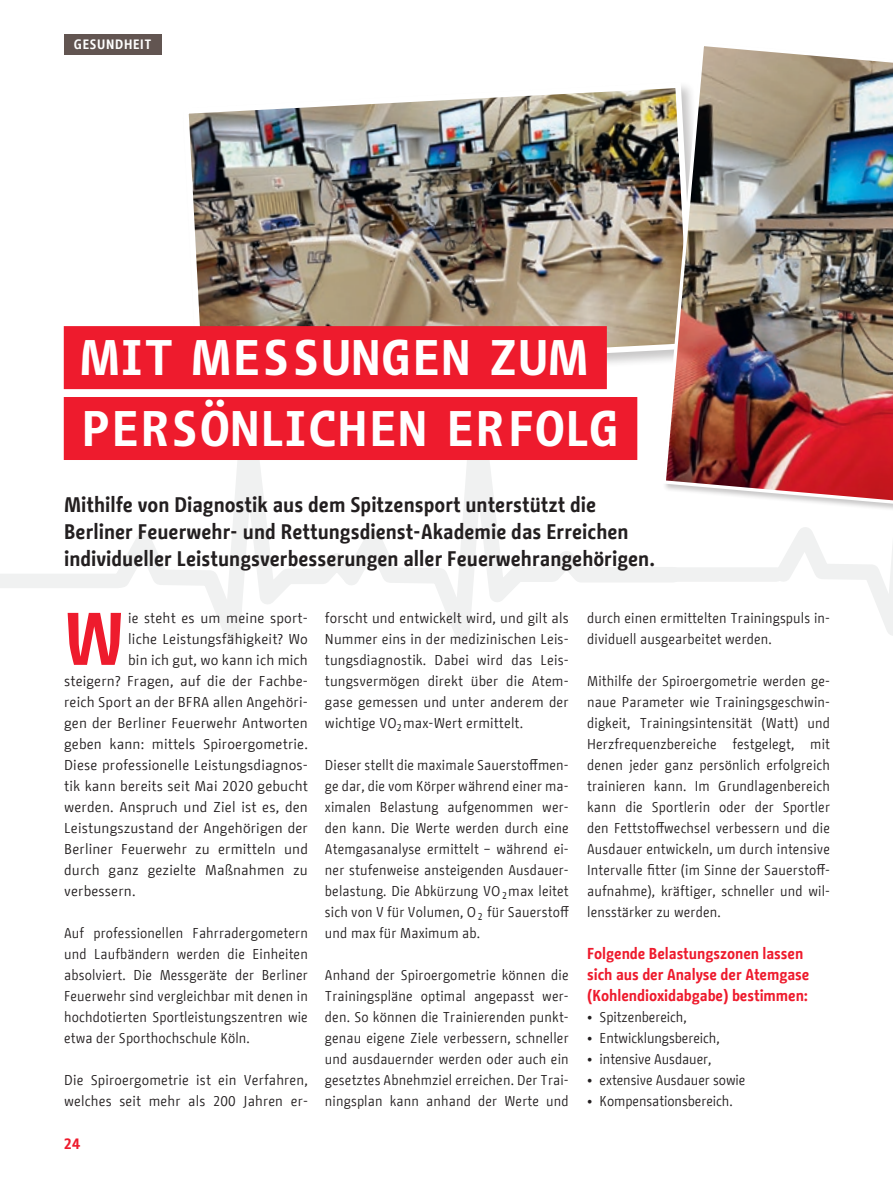
<style>
.page{position:relative;width:893px;height:1191px;background:#fff}
.page>*{position:absolute;margin:0;border:0;box-sizing:border-box;transform-origin:0 0}
.BFW_Fließtext_Initia{font:700 74.25px "BMF Change";color:#ee1b2d}
.BFW_Headline_hinterl{font:700 49.95px "BMF Change Letter";letter-spacing:.05em;color:#fff}
.BMF_Vorspann{font:700 21px/27px "BMF Change";color:#231f20}
.BFW_Zwischentitel{font:700 15.75px/21px "BMF Change";letter-spacing:-.005em;color:#ee1b2d}
.t1{font:700 15px "BMF Change Letter";color:#ee1b2d}
.BFW_Fließtext{font:14.25px/21px "BMF Change";letter-spacing:.01em;color:#231f20;text-align:justify}
.BFW_Fließtext_Initia-2{font:14.25px "BMF Change";letter-spacing:.01em;color:#231f20}
.Kopfzeile{font:700 13.5px "BMF Change";letter-spacing:.05em;color:#fff}
</style>
<div class="page">
<svg style="left:101px;top:389px;width:229px;height:253px"></svg>
<svg style="left:776px;top:527px;width:117px;height:109px"></svg>
<svg style="left:330px;top:389px;width:308px;height:250px"></svg>
<div style="left:0;top:573px;width:118px;height:15px;background:#f0f1f1"></div>
<div style="left:623px;top:567px;width:153px;height:15px;background:#f0f1f1"></div>
<div style="left:64px;top:34px;width:98px;height:20px;background:#625551"></div>
<img style="left:188px;top:88px;width:473px;height:276px">
<img style="left:661px;top:46px;width:232px;height:463px">
<div style="left:64px;top:326px;width:543px;height:63px;background:#ee1b2d"></div>
<div style="left:64px;top:397px;width:573px;height:63px;background:#ee1b2d"></div>
<p class="Kopfzeile" style="left:74px;top:34px;width:79px">GESUNDHEIT</p>
<h1 class="BFW_Headline_hinterl" style="left:81px;top:323px;width:507px">MIT MESSUNGEN ZUM</h1>
<h1 class="BFW_Headline_hinterl" style="left:81px;top:394px;width:538px">PERSÖNLICHEN ERFOLG</h1>
<h2 class="BMF_Vorspann" style="left:64px;top:491px;width:592px">Mithilfe von Diagnostik aus dem Spitzensport unterstützt die<br>Berliner Feuerwehr- und Rettungsdienst-Akademie das Erreichen individueller Leistungsverbesserungen aller Feuerwehrangehörigen.</h2>
<p class="BFW_Fließtext_Initia" style="left:64px;top:586px;width:62px">W</p>
<p class="BFW_Fließtext_Initia-2" style="left:128px;top:608px;width:181px">ie steht es um meine sport-</p>
<p class="BFW_Fließtext_Initia-2" style="left:128px;top:629px;width:181px">liche Leistungsfähigkeit? Wo</p>
<p class="BFW_Fließtext_Initia-2" style="left:128px;top:650px;width:181px">bin ich gut, wo kann ich mich</p>
<p class="BFW_Fließtext_Initia-2" style="left:64px;top:671px;width:245px">steigern? Fragen, auf die der Fachbe-</p>
<p class="BFW_Fließtext_Initia-2" style="left:64px;top:692px;width:245px">reich Sport an der BFRA allen Angehöri-</p>
<p class="BFW_Fließtext_Initia-2" style="left:64px;top:713px;width:245px">gen der Berliner Feuerwehr Antworten</p>
<p class="BFW_Fließtext_Initia-2" style="left:64px;top:734px;width:245px">geben kann: mittels Spiroergometrie.</p>
<p class="BFW_Fließtext_Initia-2" style="left:64px;top:755px;width:245px">Diese professionelle Leistungsdiagnos-</p>
<p class="BFW_Fließtext_Initia-2" style="left:64px;top:776px;width:245px">tik kann bereits seit Mai 2020 gebucht</p>
<p class="BFW_Fließtext_Initia-2" style="left:64px;top:797px;width:245px">werden. Anspruch und Ziel ist es, den</p>
<p class="BFW_Fließtext_Initia-2" style="left:64px;top:818px;width:245px">Leistungszustand der Angehörigen der</p>
<p class="BFW_Fließtext_Initia-2" style="left:64px;top:839px;width:245px">Berliner Feuerwehr zu ermitteln und</p>
<p class="BFW_Fließtext_Initia-2" style="left:64px;top:860px;width:245px">durch ganz gezielte Maßnahmen zu</p>
<p class="BFW_Fließtext_Initia-2" style="left:64px;top:881px;width:73px">verbessern.</p>
<p class="BFW_Fließtext" style="left:64px;top:922px;width:245px">Auf professionellen Fahrradergometern und Laufbändern werden die Einheiten absolviert. Die Messgeräte der Berliner Feuerwehr sind vergleichbar mit denen in hochdotierten Sportleistungszentren wie etwa der Sporthochschule Köln.</p>
<p class="BFW_Fließtext" style="left:64px;top:1069px;width:245px">Die Spiroergometrie ist ein Verfahren, welches seit mehr als 200 Jahren er-</p>
<p class="t1" style="left:64px;top:1133px;width:18px">24</p>
<p class="BFW_Fließtext" style="left:325px;top:607px;width:245px">forscht und entwickelt wird, und gilt als Nummer eins in der medizinischen Leis&shy;tungsdiagnostik. Dabei wird das Leis&shy;tungsvermögen direkt über die Atem&shy;gase gemessen und unter anderem der wichtige VO²max-Wert ermittelt.</p>
<p class="BFW_Fließtext" style="left:325px;top:754px;width:245px">Dieser stellt die maximale Sauerstoffmen&shy;ge dar, die vom Körper während einer ma&shy;ximalen Belastung aufgenommen wer&shy;den kann. Die Werte werden durch eine Atemgasanalyse ermittelt – während ei&shy;ner stufenweise ansteigenden Ausdauer&shy;belastung. Die Abkürzung VO²max leitet sich von V für Volumen, O² für Sauerstoff und max für Maximum ab.</p>
<p class="BFW_Fließtext" style="left:325px;top:964px;width:245px">Anhand der Spiroergometrie können die Trainingspläne optimal angepasst wer&shy;den. So können die Trainierenden punkt&shy;genau eigene Ziele verbessern, schneller und ausdauernder werden oder auch ein gesetztes Abnehmziel erreichen. Der Trai&shy;ningsplan kann anhand der Werte und</p>
<p class="BFW_Fließtext" style="left:587px;top:607px;width:244px">durch einen ermittelten Trainingspuls in&shy;dividuell ausgearbeitet werden.</p>
<p class="BFW_Fließtext" style="left:587px;top:670px;width:244px">Mithilfe der Spiroergometrie werden ge&shy;naue Parameter wie Trainingsgeschwin&shy;digkeit, Trainingsintensität (Watt) und Herzfrequenzbereiche festgelegt, mit denen jeder ganz persönlich erfolgreich trainieren kann. Im Grundlagenbereich kann die Sportlerin oder der Sportler den Fettstoffwechsel verbessern und die Ausdauer entwickeln, um durch intensive Intervalle fitter (im Sinne der Sauerstoff&shy;aufnahme), kräftiger, schneller und wil&shy;lensstärker zu werden.</p>
<h3 class="BFW_Zwischentitel" style="left:587px;top:943px;width:224px">Folgende Belastungszonen lassen sich aus der Analyse der Atemgase (Kohlendioxidabgabe) bestimmen:</h3>
<p class="BFW_Fließtext" style="left:587px;top:1006px;width:101px">• Spitzenbereich,</p>
<p class="BFW_Fließtext" style="left:587px;top:1027px;width:134px">• Entwicklungsbereich,</p>
<p class="BFW_Fließtext" style="left:587px;top:1048px;width:126px">• intensive Ausdauer,</p>
<p class="BFW_Fließtext" style="left:587px;top:1069px;width:160px">• extensive Ausdauer sowie</p>
<p class="BFW_Fließtext" style="left:587px;top:1090px;width:147px">• Kompensationsbereich.</p>
</div>
